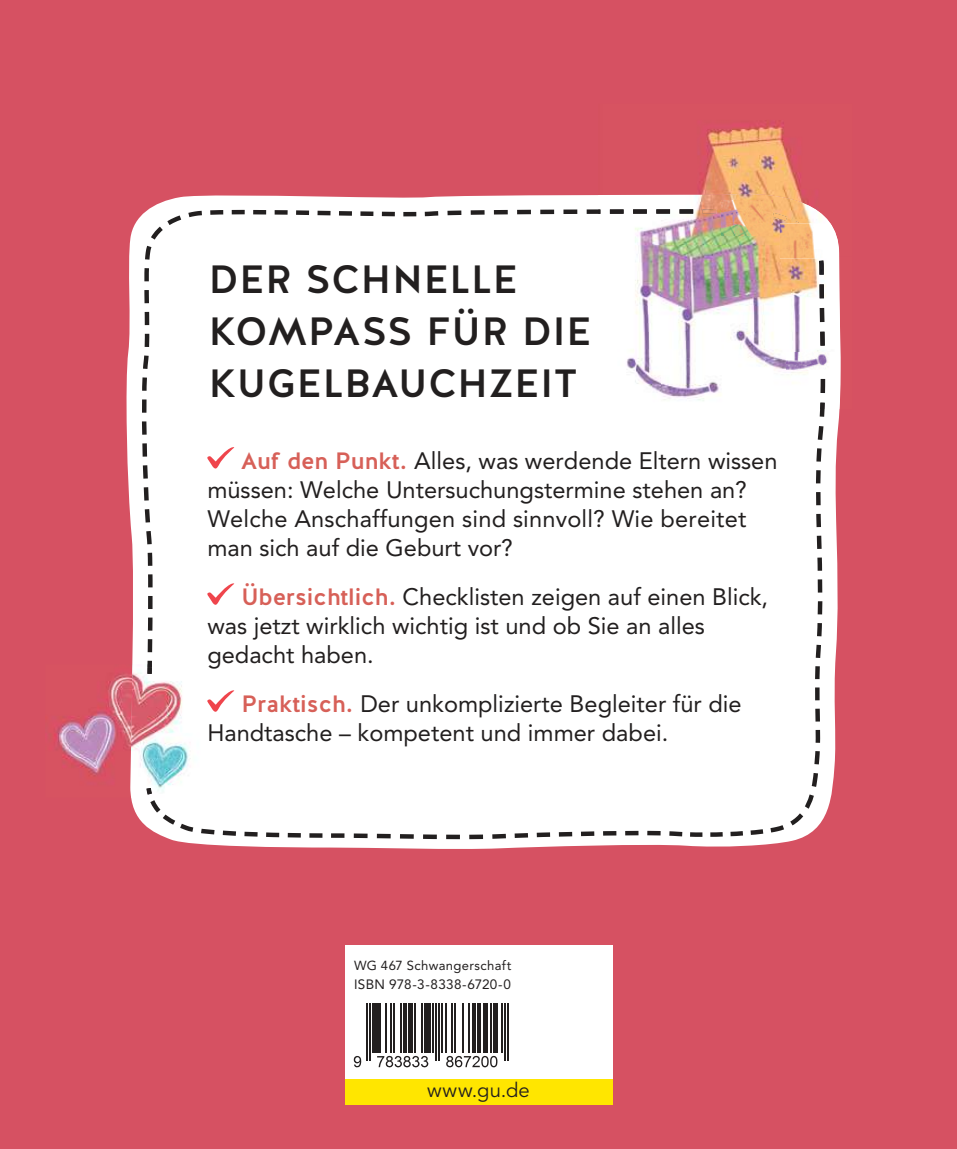
<style>
.page{position:relative;width:957px;height:1149px;background:#fff}
.page>*{position:absolute;margin:0;border:0;box-sizing:border-box;transform-origin:0 0}
.t1{font:500 39.38px/51.8px "Halis GR";letter-spacing:.015em;color:#221f1f}
.t2{font:23.62px/29.2px "Avenir LT Std";color:#221f1f}
.t3{font:20.25px "Avenir LT Std";letter-spacing:.025em;color:#221f1f}
.t4{font:13.5px "Avenir LT Std";letter-spacing:.02em;color:#221f1f}
.t5{font:13.05px "Avenir LT Std";letter-spacing:.025em;color:#221f1f}
.s1{font-family:"Halis GR";font-weight:500;color:#d76058}
</style>
<div class="page">
<div style="left:0;top:0;width:957px;height:1148px;background:#d65162"></div>
<svg style="left:126px;top:195px;width:714px;height:654px;fill:#fff"></svg>
<svg style="left:141px;top:368px;width:2px;height:159px"></svg>
<svg style="left:142px;top:259px;width:1px;height:92px"></svg>
<svg style="left:206px;top:208px;width:219px;height:1px"></svg>
<svg style="left:505px;top:838px;width:160px;height:2px"></svg>
<svg style="left:345px;top:838px;width:142px;height:2px"></svg>
<svg style="left:192px;top:838px;width:135px;height:1px"></svg>
<div style="left:143px;top:209px;width:681px;height:629px;background:#fff"></div>
<svg style="left:207px;top:447px;width:27px;height:21px"></svg>
<svg style="left:207px;top:583px;width:27px;height:21px"></svg>
<div style="left:344px;top:944px;width:268px;height:159px;background:#fff"></div>
<div style="left:344px;top:1078px;width:268px;height:25px;background:#ffe600"></div>
<img style="left:49px;top:664px;width:81px;height:133px">
<img style="left:130px;top:664px;width:78px;height:133px">
<svg style="left:147px;top:664px;width:5px;height:9px"></svg>
<svg style="left:145px;top:787px;width:35px;height:41px"></svg>
<svg style="left:207px;top:690px;width:27px;height:21px"></svg>
<img style="left:700px;top:121px;width:103px;height:73px">
<img style="left:598px;top:194px;width:243px;height:215px">
<img style="left:598px;top:209px;width:95px;height:5px">
<img style="left:819px;top:284px;width:6px;height:125px">
<img style="left:702px;top:209px;width:122px;height:66px">
<img style="left:780px;top:223px;width:50px;height:35px">
<img style="left:787px;top:352px;width:50px;height:18px">
<img style="left:722px;top:200px;width:50px;height:35px">
<div style="left:424px;top:1003px;width:6px;height:49px;background:#221f1f"></div>
<hr style="left:372px;top:1003px;width:4px;height:49px;background:#221f1f">
<div style="left:493px;top:1003px;width:5px;height:49px;background:#221f1f"></div>
<hr style="left:408px;top:1003px;width:4px;height:49px;background:#221f1f">
<hr style="left:483px;top:1003px;width:4px;height:49px;background:#221f1f">
<hr style="left:378px;top:1003px;width:3px;height:49px;background:#221f1f">
<hr style="left:403px;top:1003px;width:3px;height:49px;background:#221f1f">
<hr style="left:477px;top:1003px;width:3px;height:49px;background:#221f1f">
<hr style="left:472px;top:1003px;width:4px;height:49px;background:#221f1f">
<hr style="left:507px;top:1003px;width:2px;height:57px;background:#221f1f">
<hr style="left:366px;top:1003px;width:1px;height:57px;background:#221f1f">
<hr style="left:504px;top:1003px;width:2px;height:57px;background:#221f1f">
<hr style="left:438px;top:1003px;width:1px;height:57px;background:#221f1f">
<hr style="left:369px;top:1003px;width:1px;height:57px;background:#221f1f">
<hr style="left:435px;top:1003px;width:1px;height:57px;background:#221f1f">
<hr style="left:451px;top:1003px;width:2px;height:49px;background:#221f1f">
<hr style="left:454px;top:1003px;width:2px;height:49px;background:#221f1f">
<hr style="left:490px;top:1003px;width:2px;height:49px;background:#221f1f">
<hr style="left:421px;top:1003px;width:2px;height:49px;background:#221f1f">
<hr style="left:400px;top:1003px;width:2px;height:49px;background:#221f1f">
<hr style="left:385px;top:1003px;width:2px;height:49px;background:#221f1f">
<hr style="left:501px;top:1003px;width:2px;height:49px;background:#221f1f">
<hr style="left:393px;top:1003px;width:1px;height:49px;background:#221f1f">
<hr style="left:432px;top:1003px;width:1px;height:49px;background:#221f1f">
<hr style="left:445px;top:1003px;width:2px;height:49px;background:#221f1f">
<hr style="left:414px;top:1003px;width:1px;height:49px;background:#221f1f">
<hr style="left:441px;top:1003px;width:1px;height:49px;background:#221f1f">
<hr style="left:462px;top:1003px;width:1px;height:49px;background:#221f1f">
<hr style="left:390px;top:1003px;width:1px;height:49px;background:#221f1f">
<hr style="left:468px;top:1003px;width:1px;height:49px;background:#221f1f">
<svg style="left:354px;top:1056px;width:7px;height:10px"></svg>
<svg style="left:446px;top:1055px;width:51px;height:11px"></svg>
<svg style="left:377px;top:1055px;width:51px;height:11px"></svg>
<h1 class="t1" style="left:209px;top:253px;width:384px">DER SCHNELLE<br>KOMPASS FÜR DIE<br>KUGELBAUCHZEIT</h1>
<p class="t2" style="left:207px;top:447px;width:572px;text-indent:33px"><span class="s1">Auf den Punkt.</span> Alles, was werdende Eltern wissen müssen: Welche Untersuchungstermine stehen an?<br>Welche Anschaffungen sind sinnvoll? Wie bereitet man sich auf die Geburt vor?</p>
<p class="t2" style="left:207px;top:583px;width:562px;text-indent:34px"><span class="s1">Übersichtlich.</span> Checklisten zeigen auf einen Blick, was jetzt wirklich wichtig ist und ob Sie an alles gedacht haben.</p>
<p class="t2" style="left:207px;top:690px;width:536px;text-indent:34px"><span class="s1">Praktisch.</span> Der unkomplizierte Begleiter für die<br>Handtasche – kompetent und immer dabei.</p>
<p class="t5" style="left:354px;top:959px;width:159px">WG 467 Schwangerschaft</p>
<p class="t4" style="left:354px;top:978px;width:158px">ISBN 978-3-8338-6720-0</p>
<p class="t3" style="left:427px;top:1081px;width:104px">www.gu.de</p>
</div>
